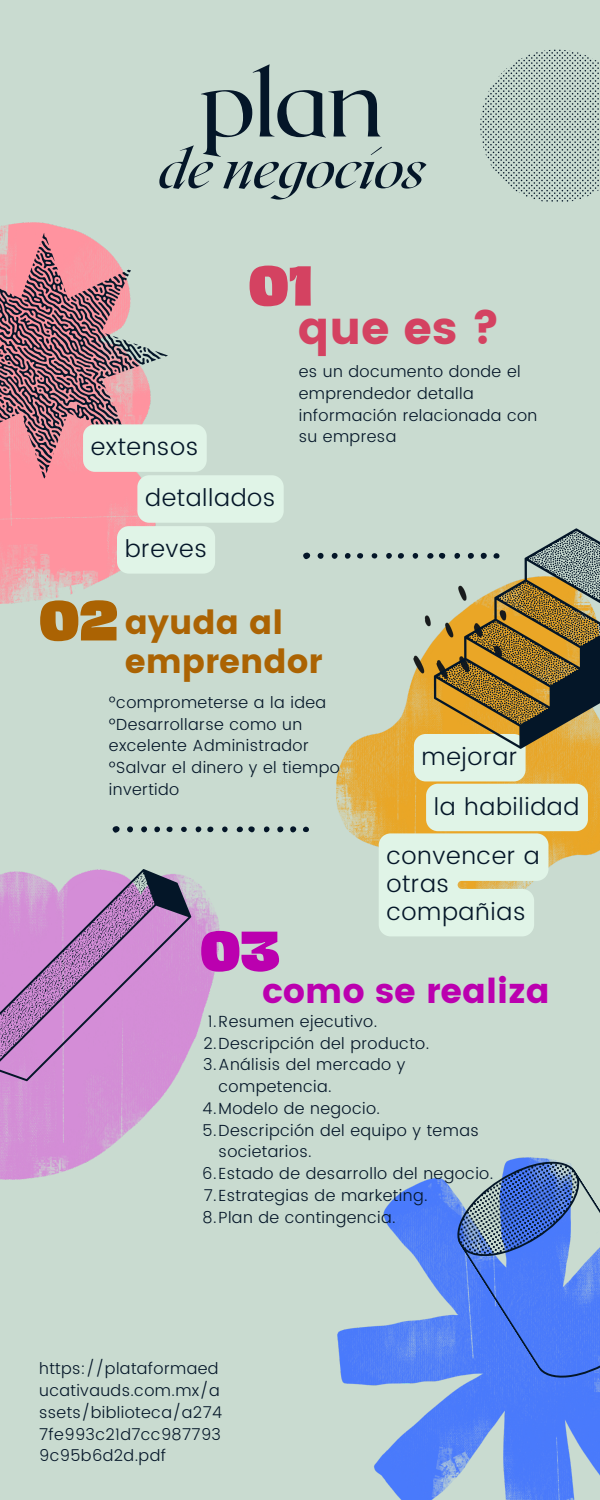
<style>
.page{position:relative;width:600px;height:1500px;background:#c9dbd0}
.page>*{position:absolute;margin:0;border:0;box-sizing:border-box;transform-origin:0 0}
.t1{font:94.4px "Roxborough CF";color:#041628}
.t2{font:italic 53.4px "Roxborough CF";color:#041628}
.t3{font:800 51.5px "Hagrid";color:#bb00af}
.t4{font:800 51.5px "Hagrid";color:#ab6303}
.t5{font:800 51.5px "Hagrid";color:#d44261}
.t6{font:45.3px "Poppins";color:#d44261}
.t7{font:34.3px "Poppins";color:#bb00af}
.t8{font:33.3px/39px "Poppins";color:#ab6303}
.t9{font:300 24.1px/49.7px "Poppins";letter-spacing:.025em;color:#041628}
.t10{font:300 16.1px/21.8px "Poppins";letter-spacing:.025em;color:#041628}
</style>
<div class="page">
<svg style="left:480px;top:50px;width:120px;height:152px"></svg>
<img style="left:0;top:879px;width:220px;height:301px">
<img style="left:0;top:222px;width:156px;height:381px">
<svg style="left:0;top:233px;width:168px;height:246px"></svg>
<img style="left:336px;top:615px;width:264px;height:240px">
<img style="left:337px;top:1178px;width:263px;height:322px">
<svg style="left:434px;top:528px;width:166px;height:221px"></svg>
<svg style="left:0;top:869px;width:191px;height:212px;background:#be86c5"></svg>
<svg style="left:440px;top:1157px;width:160px;height:241px;fill:#4d7df8"></svg>
<svg style="left:303px;top:553px;width:7px;height:6px"></svg>
<svg style="left:481px;top:553px;width:6px;height:6px"></svg>
<svg style="left:468px;top:553px;width:6px;height:6px"></svg>
<svg style="left:318px;top:553px;width:6px;height:6px"></svg>
<svg style="left:427px;top:553px;width:18px;height:6px"></svg>
<svg style="left:332px;top:553px;width:6px;height:6px"></svg>
<svg style="left:398px;top:553px;width:6px;height:6px"></svg>
<svg style="left:454px;top:553px;width:6px;height:6px"></svg>
<svg style="left:493px;top:553px;width:7px;height:6px"></svg>
<svg style="left:386px;top:553px;width:6px;height:6px"></svg>
<svg style="left:345px;top:553px;width:18px;height:6px"></svg>
<svg style="left:413px;top:553px;width:5px;height:6px"></svg>
<svg style="left:372px;top:553px;width:5px;height:6px"></svg>
<svg style="left:112px;top:826px;width:8px;height:7px"></svg>
<svg style="left:290px;top:826px;width:6px;height:6px"></svg>
<svg style="left:277px;top:826px;width:6px;height:6px"></svg>
<svg style="left:127px;top:826px;width:6px;height:6px"></svg>
<svg style="left:236px;top:826px;width:19px;height:7px"></svg>
<svg style="left:141px;top:826px;width:6px;height:6px"></svg>
<svg style="left:207px;top:827px;width:6px;height:5px"></svg>
<svg style="left:166px;top:827px;width:7px;height:5px"></svg>
<svg style="left:264px;top:826px;width:6px;height:6px"></svg>
<svg style="left:303px;top:827px;width:6px;height:5px"></svg>
<svg style="left:196px;top:826px;width:5px;height:6px"></svg>
<svg style="left:154px;top:827px;width:6px;height:5px"></svg>
<svg style="left:222px;top:827px;width:6px;height:5px"></svg>
<svg style="left:181px;top:827px;width:6px;height:5px"></svg>
<svg style="left:379px;top:734px;width:209px;height:202px;background:#dddfbb"></svg>
<div style="left:117px;top:526px;width:98px;height:48px;background:#e0f4e7;border-radius:12px"></div>
<svg style="left:83px;top:424px;width:201px;height:99px"></svg>
<h1 class="t1" style="left:200px;top:42px;width:185px">plan</h1>
<h2 class="t2" style="left:159px;top:135px;width:267px">de negocios</h2>
<h3 class="t5" style="left:249px;top:260px;width:65px">01</h3>
<h3 class="t9" style="left:91px;top:422px;width:109px">extensos</h3>
<h3 class="t9" style="left:125px;top:472px;width:152px;line-height:50.9px;text-indent:20px">detallados breves</h3>
<h3 class="t6" style="left:298px;top:302px;width:204px">que es ?</h3>
<p class="t10" style="left:299px;top:361px;width:240px">es un documento donde el emprendedor detalla información relacionada con su empresa</p>
<h3 class="t4" style="left:39px;top:595px;width:80px">02</h3>
<h3 class="t8" style="left:125px;top:603px;width:199px">ayuda al emprendor</h3>
<p class="t10" style="left:109px;top:691px;width:233px">ºcomprometerse a la idea ºDesarrollarse como un excelente Administrador ºSalvar el dinero y el tiempo invertido</p>
<h3 class="t3" style="left:200px;top:925px;width:81px">03</h3>
<h3 class="t9" style="left:422px;top:732px;width:97px">mejorar</h3>
<h3 class="t9" style="left:386px;top:781px;width:195px;text-indent:47px">la habilidad convencer a</h3>
<h3 class="t9" style="left:386px;top:870px;width:141px;line-height:27.8px">otras compañias</h3>
<h3 class="t7" style="left:262px;top:971px;width:289px">como se realiza</h3>
<p class="t10" style="left:208px;top:1011px;width:171px">1.Resumen ejecutivo.</p>
<p class="t10" style="left:203px;top:1032px;width:227px">2.Descripción del producto.</p>
<p class="t10" style="left:203px;top:1054px;width:204px">3.Análisis del mercado y</p>
<p class="t10" style="left:219px;top:1076px;width:115px">competencia.</p>
<p class="t10" style="left:203px;top:1098px;width:179px">4.Modelo de negocio.</p>
<p class="t10" style="left:203px;top:1119px;width:278px">5.Descripción del equipo y temas</p>
<p class="t10" style="left:219px;top:1141px;width:95px">societarios.</p>
<p class="t10" style="left:202px;top:1163px;width:292px">6.Estado de desarrollo del negocio.</p>
<p class="t10" style="left:204px;top:1185px;width:225px">7.Estrategias de marketing.</p>
<p class="t10" style="left:203px;top:1206px;width:195px">8.Plan de contingencia.</p>
<p class="t10" style="left:39px;top:1358px;width:184px">https://plataformaed ucativauds.com.mx/a ssets/biblioteca/a274<br>7fe993c21d7cc987793<br>9c95b6d2d.pdf</p>
</div>
